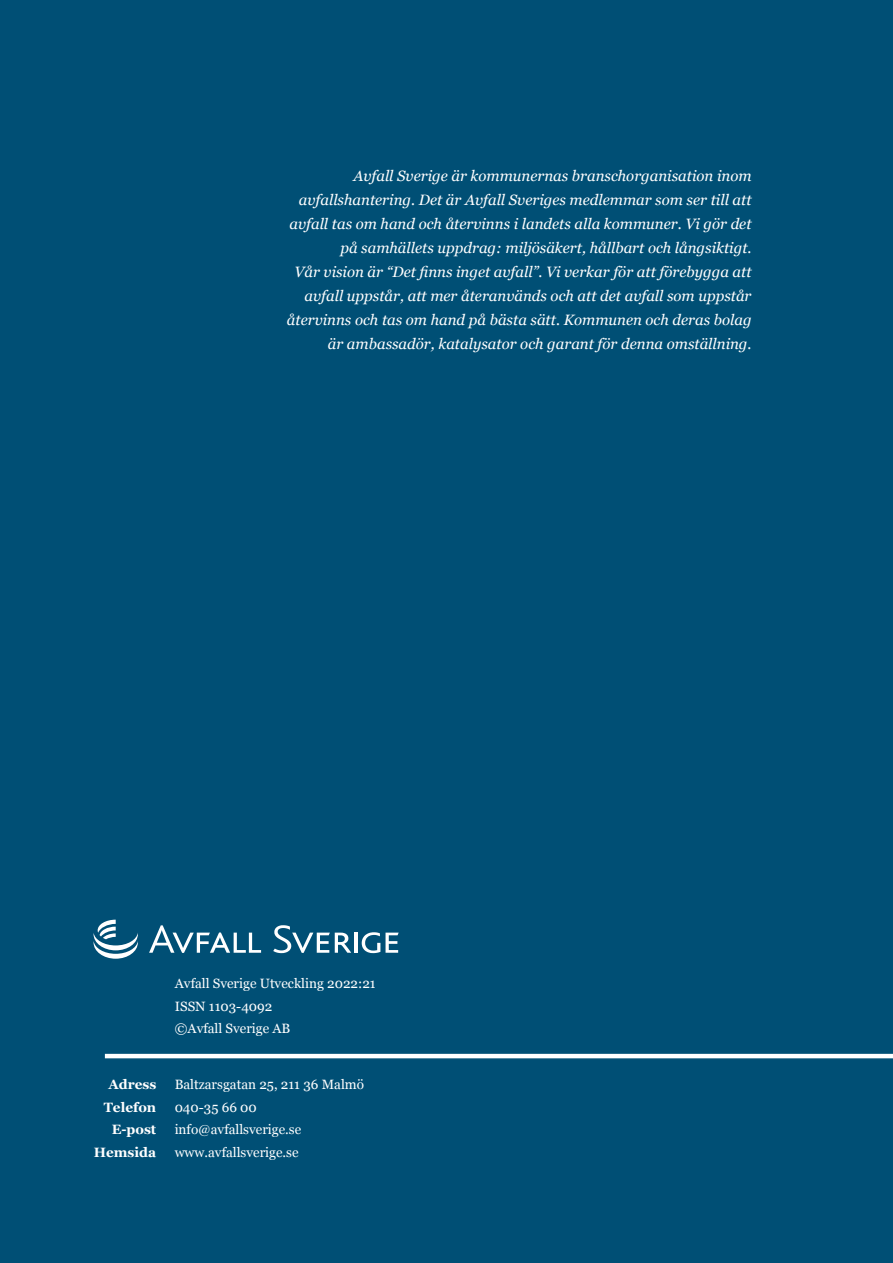
<style>
.page{position:relative;width:893px;height:1263px;background:#004f75}
.page>*{position:absolute;margin:0;border:0;box-sizing:border-box;transform-origin:0 0}
.t1{font:italic 15px/24px "Georgia";color:#fff;text-align:right}
.t2{font:13.5px/22.5px "Georgia";color:#fff}
.t3{font:700 13.5px/22.5px "Georgia";color:#fff;text-align:right}
</style>
<div class="page">
<hr style="left:105px;top:1054px;width:788px;height:4px;background:#fff">
<svg style="left:149px;top:925px;width:112px;height:28px"></svg>
<svg style="left:273px;top:925px;width:78px;height:28px"></svg>
<hr style="left:354px;top:933px;width:4px;height:20px;background:#fff">
<svg style="left:362px;top:932px;width:18px;height:21px"></svg>
<svg style="left:386px;top:933px;width:13px;height:20px"></svg>
<svg style="left:94px;top:920px;width:44px;height:39px"></svg>
<p class="t1" style="left:287px;top:164px;width:466px">Avfall Sverige är kommunernas branschorganisation inom avfallshantering. Det är Avfall Sveriges medlemmar som ser till att avfall tas om hand och återvinns i landets alla kommuner. Vi gör det på samhällets uppdrag: miljösäkert, hållbart och långsiktigt.<br>Vår vision är “Det finns inget avfall”. Vi verkar för att förebygga att avfall uppstår, att mer återanvänds och att det avfall som uppstår återvinns och tas om hand på bästa sätt. Kommunen och deras bolag är ambassadör, katalysator och garant för denna omställning.</p>
<p class="t2" style="left:175px;top:972px;width:202px">Avfall Sverige Utveckling 2022:21<br>ISSN 1103-4092<br>©Avfall Sverige AB</p>
<p class="t3" style="left:94px;top:1072px;width:64px">Adress<br>Telefon<br>E-post<br>Hemsida</p>
<p class="t2" style="left:175px;top:1073px;width:191px">Baltzarsgatan 25, 211 36 Malmö<br>040-35 66 00 info@avfallsverige.se www.avfallsverige.se</p>
</div>
